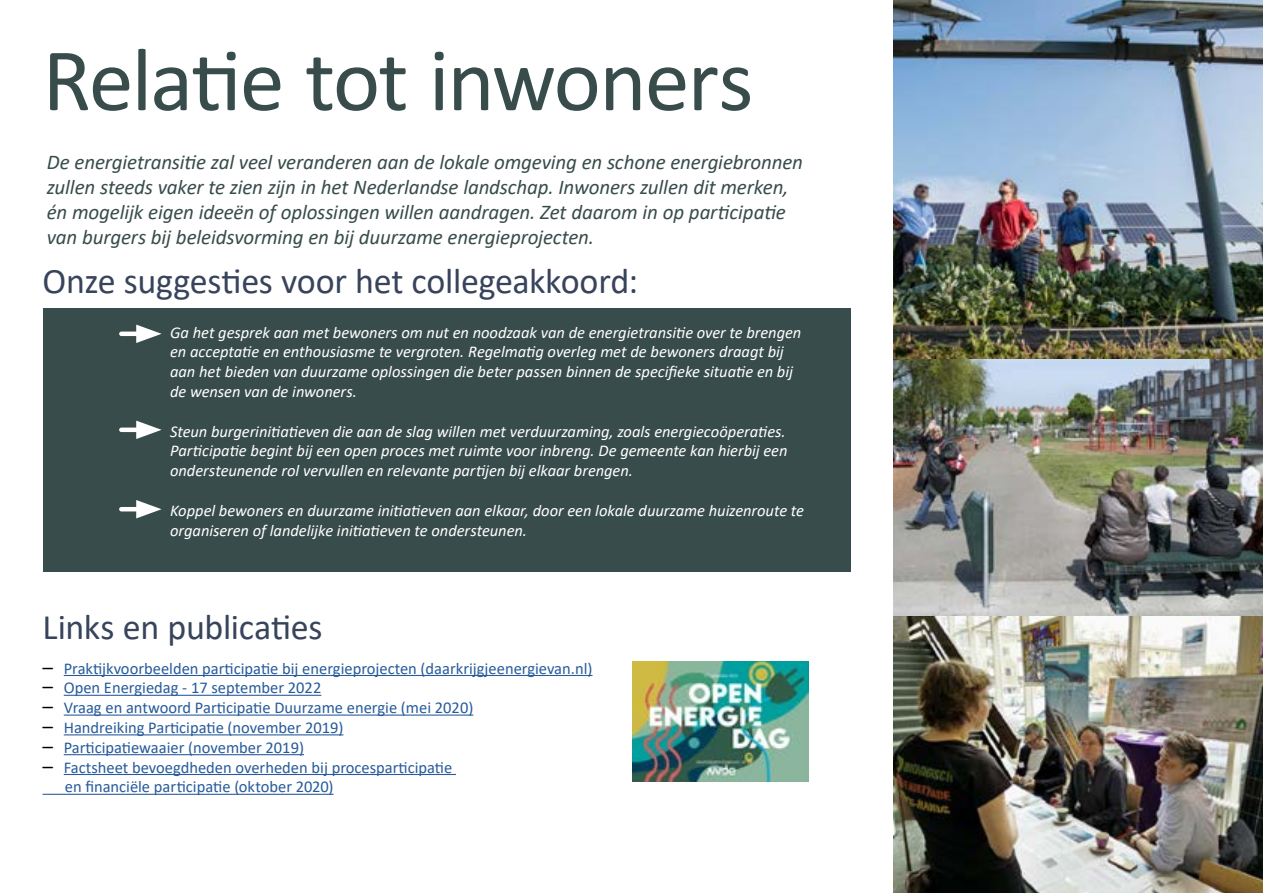
<style>
.page{position:relative;width:1263px;height:893px;background:#fff}
.page>*{position:absolute;margin:0;border:0;box-sizing:border-box;transform-origin:0 0}
.t1{font:90px "Calibri";letter-spacing:-.02em;color:#384c4b}
.t2{font:36px "Calibri";letter-spacing:-.01em;color:#38445c}
.t3{font:italic 21px/25.2px "Calibri";letter-spacing:-.005em;color:#384c4b}
.t4{font:italic 16.5px/19.8px "Calibri";letter-spacing:-.005em;color:#fff}
.t5{font:16.5px "Calibri";color:#275b9b}
.s1{color:#000}
</style>
<div class="page">
<div style="left:43px;top:308px;width:807px;height:264px;background:#384c4b"></div>
<hr style="left:121px;top:332px;width:26px;height:4px;background:#fff">
<svg style="left:136px;top:325px;width:26px;height:18px"></svg>
<hr style="left:121px;top:507px;width:26px;height:4px;background:#fff">
<svg style="left:136px;top:500px;width:26px;height:18px"></svg>
<hr style="left:64px;top:675px;width:528px;height:1px;background:#275b9b">
<hr style="left:64px;top:695px;width:257px;height:1px;background:#275b9b">
<hr style="left:64px;top:714px;width:409px;height:2px;background:#275b9b">
<hr style="left:64px;top:734px;width:279px;height:1px;background:#275b9b">
<hr style="left:64px;top:754px;width:240px;height:1px;background:#275b9b">
<hr style="left:64px;top:774px;width:392px;height:1px;background:#275b9b">
<hr style="left:43px;top:794px;width:291px;height:1px;background:#275b9b">
<hr style="left:121px;top:428px;width:26px;height:4px;background:#fff">
<svg style="left:136px;top:421px;width:26px;height:18px"></svg>
<img style="left:893px;top:0;width:370px;height:617px">
<img style="left:893px;top:617px;width:370px;height:276px">
<img style="left:632px;top:661px;width:176px;height:120px">
<h1 class="t1" style="left:43px;top:18px;width:712px">Relatie tot inwoners</h1>
<p class="t3" style="left:47px;top:148px;width:758px">De energietransitie zal veel veranderen aan de lokale omgeving en schone energiebronnen zullen steeds vaker te zien zijn in het Nederlandse landschap. Inwoners zullen dit merken, én mogelijk eigen ideeën of oplossingen willen aandragen. Zet daarom in op participatie van burgers bij beleidsvorming en bij duurzame energieprojecten.</p>
<h2 class="t2" style="left:43px;top:256px;width:597px">Onze suggesties voor het collegeakkoord:</h2>
<p class="t4" style="left:170px;top:322px;width:633px">Ga het gesprek aan met bewoners om nut en noodzaak van de energietransitie over te brengen en acceptatie en enthousiasme te vergroten. Regelmatig overleg met de bewoners draagt bij aan het bieden van duurzame oplossingen die beter passen binnen de specifieke situatie en bij de wensen van de inwoners.</p>
<p class="t4" style="left:170px;top:421px;width:619px;text-align:justify">Steun burgerinitiatieven die aan de slag willen met verduurzaming, zoals energiecoöperaties.<br>Participatie begint bij een open proces met ruimte voor inbreng. De gemeente kan hierbij een ondersteunende rol vervullen en relevante partijen bij elkaar brengen.</p>
<p class="t4" style="left:170px;top:500px;width:635px">Koppel bewoners en duurzame initiatieven aan elkaar, door een lokale duurzame huizenroute te organiseren of landelijke initiatieven te ondersteunen.</p>
<h2 class="t2" style="left:43px;top:602px;width:281px">Links en publicaties</h2>
<p class="t5" style="left:43px;top:657px;width:551px"><span class="s1">ꟷ</span> Praktijkvoorbeelden participatie bij energieprojecten (daarkrijgjeenergievan.nl)</p>
<p class="t5" style="left:43px;top:676px;width:280px"><span class="s1">ꟷ</span> Open Energiedag - 17 september 2022</p>
<p class="t5" style="left:43px;top:696px;width:432px"><span class="s1">ꟷ</span> Vraag en antwoord Participatie Duurzame energie (mei 2020)</p>
<p class="t5" style="left:43px;top:716px;width:302px"><span class="s1">ꟷ</span> Handreiking Participatie (november 2019)</p>
<p class="t5" style="left:43px;top:736px;width:263px"><span class="s1">ꟷ</span> Participatiewaaier (november 2019)</p>
<p class="t5" style="left:43px;top:756px;width:411px"><span class="s1">ꟷ</span> Factsheet bevoegdheden overheden bij procesparticipatie</p>
<p class="t5" style="left:65px;top:775px;width:270px">en financiële participatie (oktober 2020)</p>
</div>
